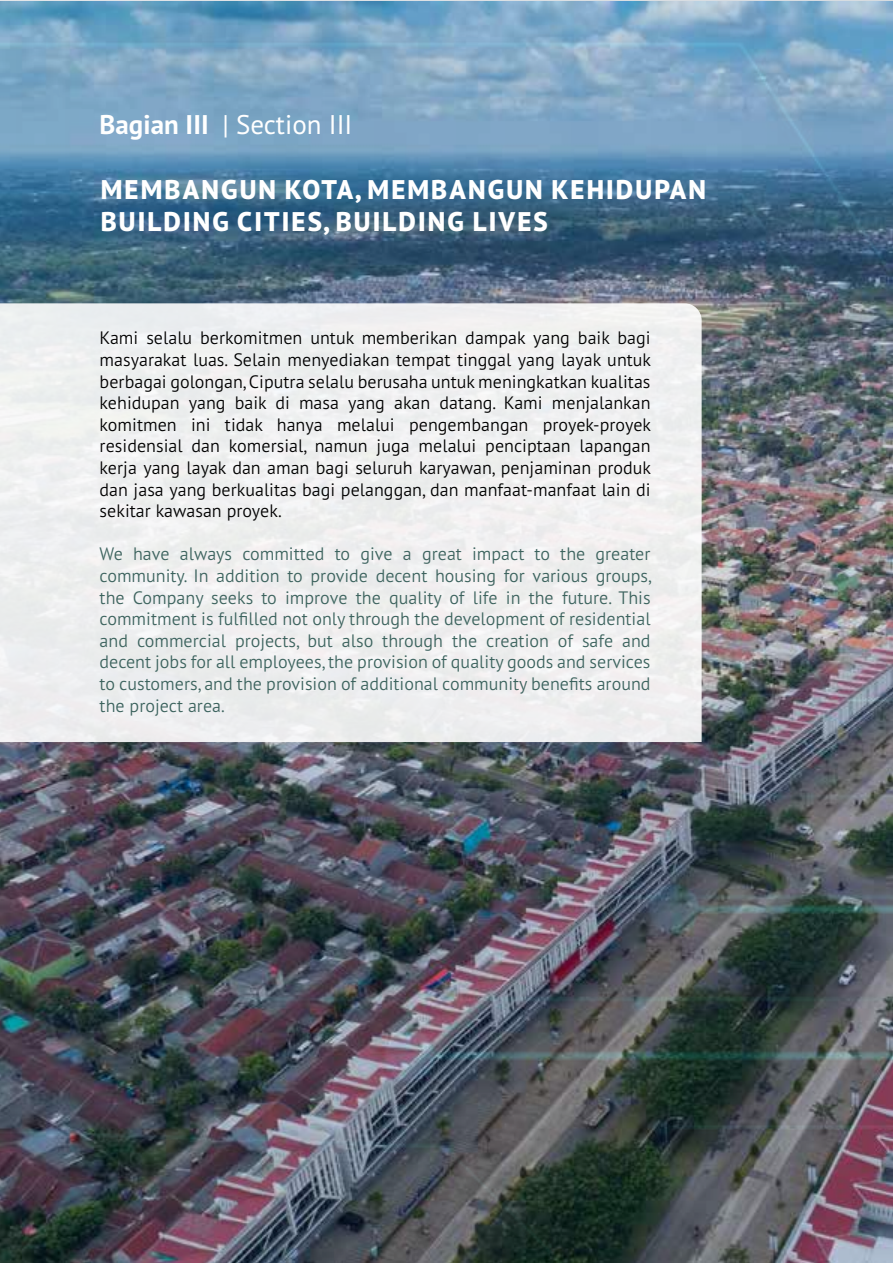
<style>
.page{position:relative;width:893px;height:1263px;background:#fff}
.page>*{position:absolute;margin:0;border:0;box-sizing:border-box;transform-origin:0 0}
.t1{font:800 27px/32.4px "PT Sans Pro";letter-spacing:.08em;color:#fff}
.t2{font:27px "PT Sans Pro";color:#fff}
.t3{font:300 18px/21.6px "PT Sans Pro";color:#000;text-align:justify}
.t4{font:300 18px/21.6px "PT Sans Pro";color:#3c635e;text-align:justify}
.s1{font-weight:700}
</style>
<div class="page">
<img style="left:0;top:0;width:893px;height:1263px">
<div style="left:0;top:303px;width:702px;height:439px;background:#efeff0"></div>
<h1 class="t2" style="left:100px;top:107px;width:254px"><span class="s1">Bagian III</span> | Section III</h1>
<h1 class="t1" style="left:101px;top:173px;width:607px">MEMBANGUN KOTA, MEMBANGUN KEHIDUPAN<br>BUILDING CITIES, BUILDING LIVES</h1>
<p class="t3" style="left:100px;top:327px;width:553px">Kami selalu berkomitmen untuk memberikan dampak yang baik bagi masyarakat luas. Selain menyediakan tempat tinggal yang layak untuk berbagai golongan, Ciputra selalu berusaha untuk meningkatkan kualitas kehidupan yang baik di masa yang akan datang. Kami menjalankan komitmen ini tidak hanya melalui pengembangan proyek-proyek residensial dan komersial, namun juga melalui penciptaan lapangan kerja yang layak dan aman bagi seluruh karyawan, penjaminan produk dan jasa yang berkualitas bagi pelanggan, dan manfaat-manfaat lain di sekitar kawasan proyek.</p>
<p class="t4" style="left:100px;top:543px;width:554px">We have always committed to give a great impact to the greater community. In addition to provide decent housing for various groups, the Company seeks to improve the quality of life in the future. This commitment is fulfilled not only through the development of residential and commercial projects, but also through the creation of safe and decent jobs for all employees, the provision of quality goods and services to customers, and the provision of additional community benefits around the project area.</p>
</div>
